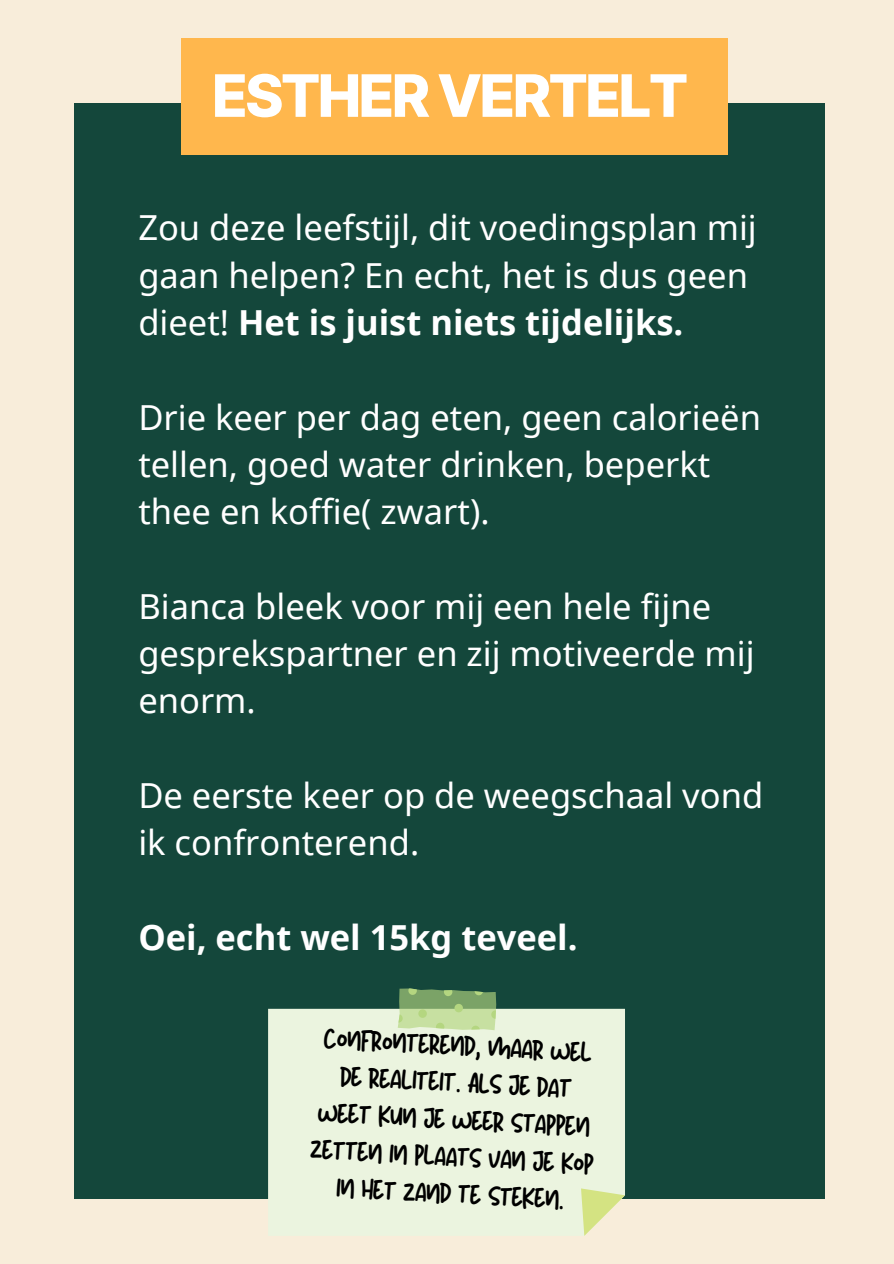
<style>
.page{position:relative;width:894px;height:1264px;background:#fff}
.page>*{position:absolute;margin:0;border:0;box-sizing:border-box;transform-origin:0 0}
.t1{font:800 58.5px "Inter";letter-spacing:-.05em;color:#fff}
.t2{font:34.5px/47.2px "Noto Sans";color:#fff}
.t3{font:700 34.5px "Noto Sans";color:#fff}
.t4{font:26.7px/37.2px "New Sun Yandi Designs";color:#000;text-align:center}
.s1{font-weight:700}
</style>
<div class="page">
<div style="left:0;top:0;width:893px;height:1263px;background:#f8edda"></div>
<div style="left:75px;top:103px;width:749px;height:1095px;background:#14473b"></div>
<div style="left:181px;top:38px;width:546px;height:117px;background:#ffb74d"></div>
<div style="left:268px;top:1008px;width:356px;height:227px;background:#ebf4df"></div>
<svg style="left:397px;top:988px;width:99px;height:42px;background:#9dbd83"></svg>
<svg style="left:581px;top:1188px;width:43px;height:47px"></svg>
<h2 class="t1" style="left:212px;top:60px;width:478px">ESTHER VERTELT</h2>
<h1 class="t2" style="left:138px;top:203px;width:619px">Zou deze leefstijl, dit voedingsplan mij gaan helpen? En echt, het is dus geen dieet! <span class="s1">Het is juist niets tijdelijks.</span></h1>
<h3 class="t2" style="left:138px;top:392px;width:624px">Drie keer per dag eten, geen calorieën tellen, goed water drinken, beperkt thee en koffie( zwart).</h3>
<h3 class="t2" style="left:138px;top:581px;width:617px">Bianca bleek voor mij een hele fijne gesprekspartner en zij motiveerde mij enorm.</h3>
<h3 class="t2" style="left:138px;top:770px;width:626px">De eerste keer op de weegschaal vond ik confronterend.</h3>
<h3 class="t3" style="left:138px;top:912px;width:440px">Oei, echt wel 15kg teveel.</h3>
<p class="t4" style="left:318px;top:1021px;width:284px;rotate:3deg">confronterend, maar wel de realiteit. Als je dat weet kun je weer stappen zetten in plaats van je kop in het zand te steken.</p>
</div>
